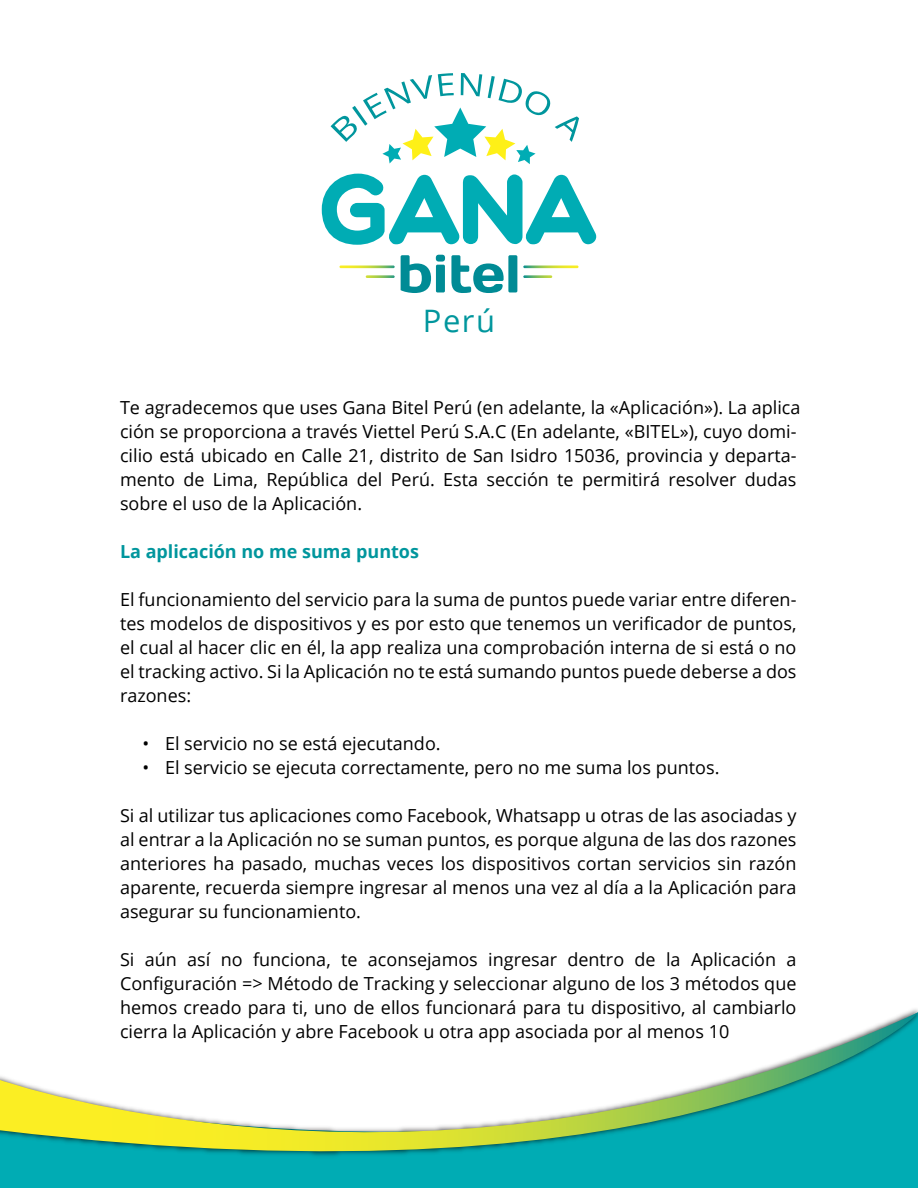
<style>
.page{position:relative;width:918px;height:1188px;background:#fff}
.page>*{position:absolute;margin:0;border:0;box-sizing:border-box;transform-origin:0 0}
.t1{font:30.9px "Open Sans";color:#00969d}
.t2{font:18px/24px "Open Sans";color:#000;text-align:justify}
.t3{font:700 18px "Open Sans";color:#00969d}
</style>
<div class="page">
<svg style="left:0;top:1012px;width:918px;height:176px"></svg>
<svg style="left:322px;top:174px;width:275px;height:71px"></svg>
<svg style="left:523px;top:266px;width:56px;height:2px"></svg>
<svg style="left:523px;top:275px;width:29px;height:3px"></svg>
<svg style="left:339px;top:266px;width:56px;height:2px"></svg>
<svg style="left:366px;top:275px;width:29px;height:3px"></svg>
<svg style="left:401px;top:255px;width:44px;height:38px"></svg>
<svg style="left:451px;top:255px;width:53px;height:38px"></svg>
<div style="left:508px;top:255px;width:9px;height:37px;background:#008b95;border-radius:2px"></div>
<svg style="left:331px;top:73px;width:248px;height:91px"></svg>
<h1 class="t1" style="left:423px;top:300px;width:74px">Perú</h1>
<p class="t2" style="left:120px;top:395px;width:682px;text-align:left">Te agradecemos que uses Gana Bitel Perú (en adelante, la «Aplicación»). La aplica ción se proporciona a través Viettel Perú S.A.C (En adelante, «BITEL»), cuyo domi&shy;cilio está ubicado en Calle 21, distrito de San Isidro 15036, provincia y departa&shy;mento de Lima, República del Perú. Esta sección te permitirá resolver dudas sobre el uso de la Aplicación.</p>
<p class="t3" style="left:120px;top:539px;width:301px">La aplicación no me suma puntos</p>
<p class="t2" style="left:120px;top:587px;width:678px">El funcionamiento del servicio para la suma de puntos puede variar entre diferen&shy;tes modelos de dispositivos y es por esto que tenemos un verificador de puntos, el cual al hacer clic en él, la app realiza una comprobación interna de si está o no el tracking activo. Si la Aplicación no te está sumando puntos puede deberse a dos razones:</p>
<p class="t2" style="left:142px;top:731px;width:300px">• El servicio no se está ejecutando.</p>
<p class="t2" style="left:142px;top:755px;width:579px">• El servicio se ejecuta correctamente, pero no me suma los puntos.</p>
<p class="t2" style="left:120px;top:803px;width:678px">Si al utilizar tus aplicaciones como Facebook, Whatsapp u otras de las asociadas y al entrar a la Aplicación no se suman puntos, es porque alguna de las dos razones anteriores ha pasado, muchas veces los dispositivos cortan servicios sin razón aparente, recuerda siempre ingresar al menos una vez al día a la Aplicación para asegurar su funcionamiento.</p>
<p class="t2" style="left:120px;top:947px;width:678px">Si aún así no funciona, te aconsejamos ingresar dentro de la Aplicación a Configuración =&gt; Método de Tracking y seleccionar alguno de los 3 métodos que hemos creado para ti, uno de ellos funcionará para tu dispositivo, al cambiarlo cierra la Aplicación y abre Facebook u otra app asociada por al menos 10</p>
</div>
